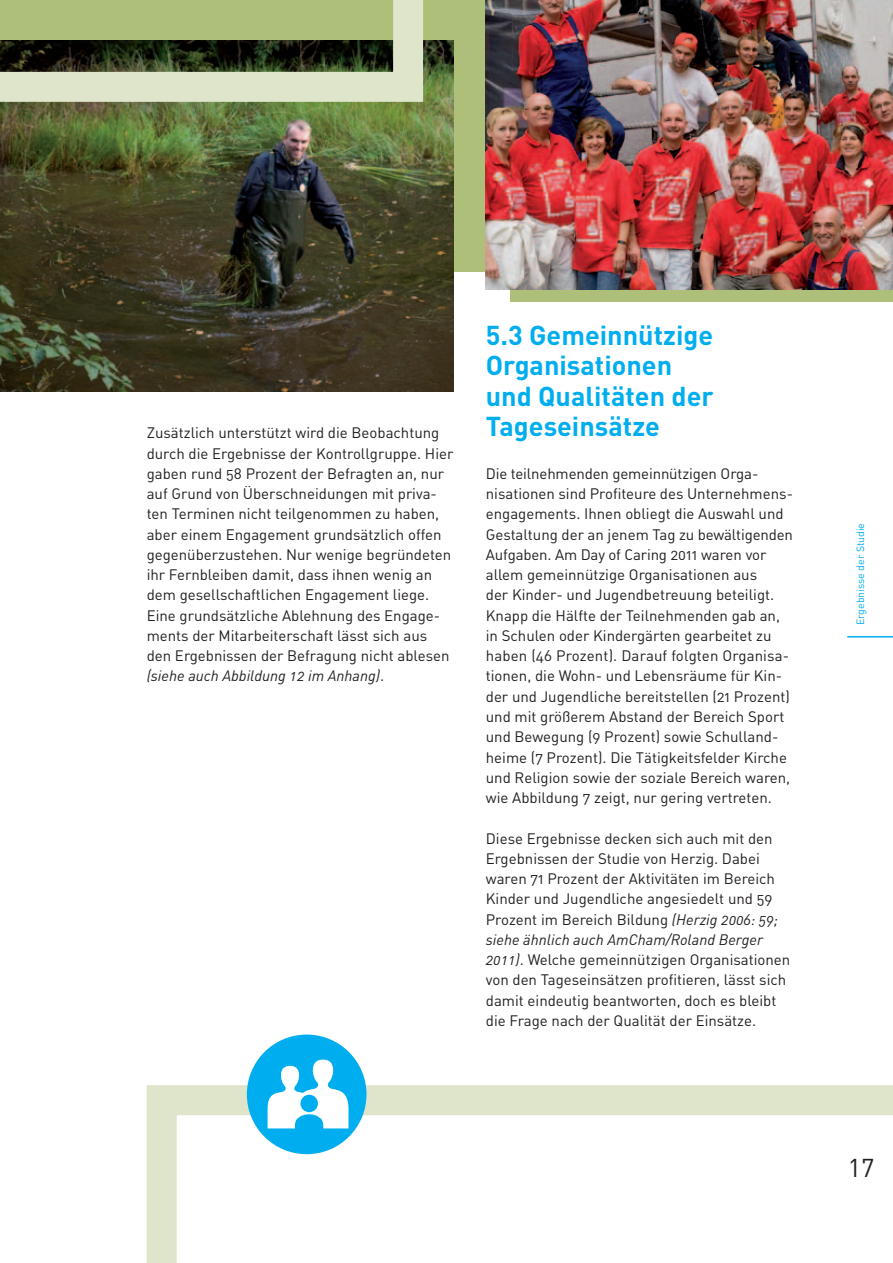
<style>
.page{position:relative;width:893px;height:1263px;background:#fff}
.page>*{position:absolute;margin:0;border:0;box-sizing:border-box;transform-origin:0 0}
.t1{font:700 27px/30.3px "DIN";color:#00aeef}
.t2{font:25.5px "DIN";color:#231f20}
.t3{font:15px/20.2px "DIN Regular Alternate";color:#231f20}
.t4{font:italic 15px "DINOT";color:#231f20}
.t5{font:10.5px "DIN";color:#00aeef}
.s1{font-family:"DIN Regular Alternate";font-style:normal}
.s2{font-family:"DINOT";font-style:italic}
</style>
<div class="page">
<div style="left:0;top:0;width:893px;height:271px;background:#aebf79"></div>
<div style="left:510px;top:28px;width:383px;height:274px;background:#aebf79"></div>
<svg style="left:147px;top:1085px;width:746px;height:178px"></svg>
<svg style="left:238px;top:1034px;width:142px;height:138px"></svg>
<img style="left:486px;top:0;width:407px;height:289px">
<img style="left:0;top:40px;width:454px;height:351px">
<svg style="left:0;top:0;width:423px;height:102px"></svg>
<hr style="left:847px;top:636px;width:46px;height:1px;background:#00aeef">
<p class="t3" style="left:147px;top:423px;width:308px">Zusätzlich unterstützt wird die Beobachtung durch die Ergebnisse der Kontrollgruppe. Hier gaben rund 58 Prozent der Befragten an, nur auf Grund von Überschneidungen mit priva&shy;ten Terminen nicht teilgenommen zu haben, aber einem Engagement grundsätzlich offen gegenüberzustehen. Nur wenige begründeten ihr Fernbleiben damit, dass ihnen wenig an dem gesellschaftlichen Engagement liege.<br>Eine grundsätzliche Ablehnung des Engage&shy;ments der Mitarbeiterschaft lässt sich aus den Ergebnissen der Befragung nicht ablesen</p>
<p class="t4" style="left:147px;top:665px;width:237px">(siehe auch Abbildung 12 im Anhang)<span class="s1">.</span></p>
<h1 class="t1" style="left:486px;top:319px;width:229px">5.3 Gemeinnützige<br>Organisationen und Qualitäten der<br>Tageseinsätze</h1>
<p class="t3" style="left:486px;top:463px;width:309px">Die teilnehmenden gemeinnützigen Orga-- nisationen sind Profiteure des Unternehmens&shy;engagements. Ihnen obliegt die Auswahl und Gestaltung der an jenem Tag zu bewältigenden Aufgaben. Am Day of Caring 2011 waren vor allem gemeinnützige Organisationen aus<br>der Kinder- und Jugendbetreuung beteiligt.<br>Knapp die Hälfte der Teilnehmenden gab an, in Schulen oder Kindergärten gearbeitet zu haben (46 Prozent). Darauf folgten Organisa&shy;tionen, die Wohn- und Lebensräume für Kin&shy;der und Jugendliche bereitstellen (21 Prozent) und mit größerem Abstand der Bereich Sport und Bewegung (9 Prozent) sowie Schulland&shy;heime (7 Prozent). Die Tätigkeitsfelder Kirche und Religion sowie der soziale Bereich waren, wie Abbildung 7 zeigt, nur gering vertreten.</p>
<p class="t3" style="left:486px;top:828px;width:294px">Diese Ergebnisse decken sich auch mit den Ergebnissen der Studie von Herzig. Dabei waren 71 Prozent der Aktivitäten im Bereich Kinder und Jugendliche angesiedelt und 59<br>Prozent im Bereich Bildung <span class="s2">(Herzig 2006: 59;</span></p>
<p class="t4" style="left:486px;top:928px;width:279px">siehe ähnlich auch AmCham/Roland Berger</p>
<p class="t3" style="left:486px;top:949px;width:306px"><span class="s2">2011)</span>. Welche gemeinnützigen Organisationen von den Tageseinsätzen profitieren, lässt sich damit eindeutig beantworten, doch es bleibt die Frage nach der Qualität der Einsätze.</p>
<p class="t5" style="left:854px;top:625px;width:104px;rotate:-90deg">Ergebnisse der Studie</p>
<h2 class="t2" style="left:848px;top:1152px;width:28px">17</h2>
</div>
